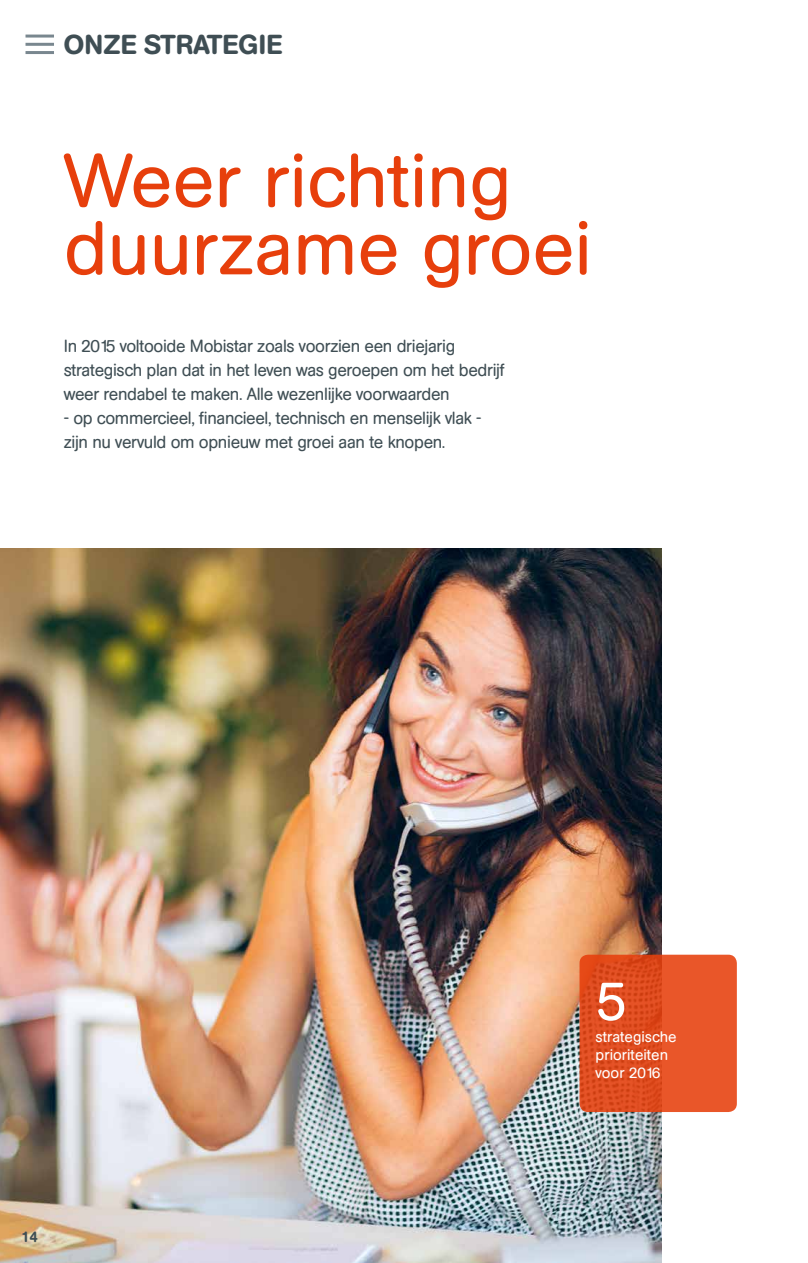
<style>
.page{position:relative;width:808px;height:1263px;background:#fff}
.page>*{position:absolute;margin:0;border:0;box-sizing:border-box;transform-origin:0 0}
.t1{font:75px/67.5px "AG Book Rounded";color:#e73f0c}
.t2{font:54px "AG Book Rounded";color:#fff}
.t3{font:500 27.15px "AG Book Rounded";letter-spacing:.01em;color:#3f4e54}
.t4{font:17.25px/24px "AG Book Rounded";letter-spacing:-.02em;color:#3f4e54}
.t5{font:15px/18px "AG Book Rounded";color:#fff}
.t6{font:500 15px "AG Book Rounded";color:#3f4e54}
</style>
<div class="page">
<img style="left:0;top:549px;width:661px;height:714px">
<hr style="left:26px;top:35px;width:28px;height:3px;background:#79878f">
<hr style="left:26px;top:43px;width:28px;height:3px;background:#79878f">
<hr style="left:26px;top:51px;width:28px;height:3px;background:#79878f">
<svg style="left:579px;top:955px;width:158px;height:157px;background:#e25023"></svg>
<h3 class="t3" style="left:64px;top:29px;width:220px">ONZE STRATEGIE</h3>
<h1 class="t1" style="left:64px;top:147px;width:529px">Weer richting duurzame groei</h1>
<p class="t4" style="left:64px;top:334px;width:442px">In 2015 voltooide Mobistar zoals voorzien een driejarig strategisch plan dat in het leven was geroepen om het bedrijf weer rendabel te maken. Alle wezenlijke voorwaarden</p>
<p class="t4" style="left:64px;top:406px;width:419px">- op commercieel, financieel, technisch en menselijk vlak - zijn nu vervuld om opnieuw met groei aan te knopen.</p>
<p class="t6" style="left:21px;top:1228px;width:18px">14</p>
<h2 class="t2" style="left:596px;top:971px;width:32px">5</h2>
<p class="t5" style="left:596px;top:1027px;width:83px">strategische prioriteiten voor 2016</p>
</div>
